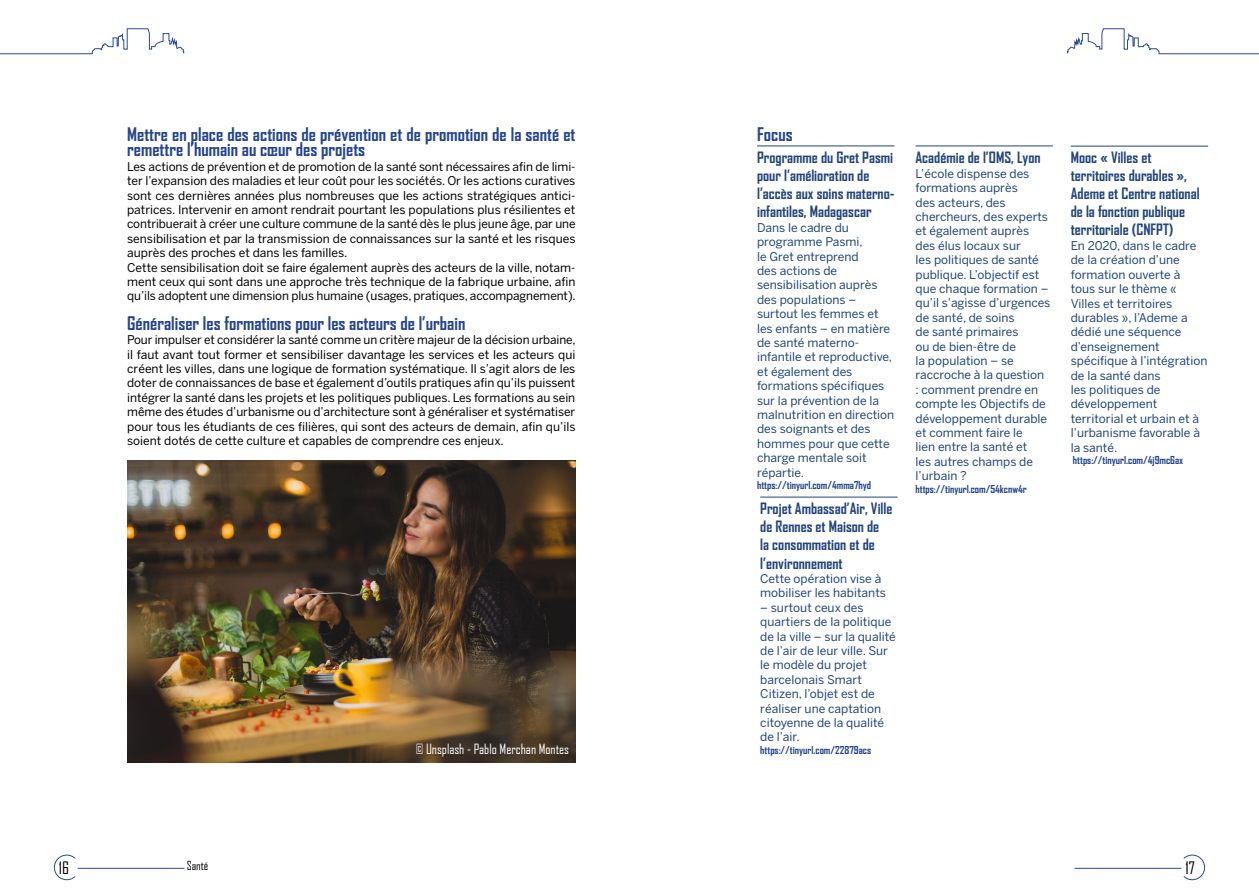
<style>
.page{position:relative;width:1259px;height:893px;background:#fff}
.page>*{position:absolute;margin:0;border:0;box-sizing:border-box;transform-origin:0 0}
.t1{font:700 18px/15px "Agency FB";color:#24448d}
.t2{font:16.5px "Agency FB";color:#000}
.t3{font:700 15px/18px "Agency FB";color:#224579}
.t4{font:13.5px "Agency FB";color:#fff}
.t5{font:12px/14.4px "Benton Sans";color:#000}
.t6{font:12px/14.4px "Benton Sans";color:#214579}
.t7{font:12px "Agency FB";color:#000}
.t8{font:700 10.5px "Agency FB";color:#24448d}
</style>
<div class="page">
<img style="left:128px;top:460px;width:448px;height:302px">
<hr style="left:915px;top:146px;width:138px;height:1px;background:#214579">
<hr style="left:1070px;top:146px;width:138px;height:1px;background:#214579">
<hr style="left:760px;top:497px;width:137px;height:1px;background:#214579">
<hr style="left:757px;top:146px;width:137px;height:1px;background:#214579">
<hr style="left:0;top:53px;width:92px;height:1px;background:#284a9a">
<svg style="left:92px;top:28px;width:92px;height:26px"></svg>
<svg style="left:54px;top:854px;width:22px;height:26px"></svg>
<hr style="left:78px;top:868px;width:106px;height:1px;background:#284a9a">
<svg style="left:1183px;top:854px;width:22px;height:26px"></svg>
<hr style="left:1074px;top:868px;width:107px;height:1px;background:#284a9a">
<hr style="left:1159px;top:53px;width:100px;height:1px;background:#284a9a">
<svg style="left:1067px;top:28px;width:92px;height:26px"></svg>
<h1 class="t1" style="left:127px;top:127px;width:450px">Mettre en place des actions de prévention et de promotion de la santé et remettre l’humain au cœur des projets</h1>
<p class="t5" style="left:127px;top:159px;width:450px">Les actions de prévention et de promotion de la santé sont nécessaires afin de limi&shy;ter l’expansion des maladies et leur coût pour les sociétés. Or les actions curatives sont ces dernières années plus nombreuses que les actions stratégiques antici&shy;patrices. Intervenir en amont rendrait pourtant les populations plus résilientes et contribuerait à créer une culture commune de la santé dès le plus jeune âge, par une sensibilisation et par la transmission de connaissances sur la santé et les risques auprès des proches et dans les familles.<br>Cette sensibilisation doit se faire également auprès des acteurs de la ville, notam&shy;ment ceux qui sont dans une approche très technique de la fabrique urbaine, afin qu’ils adoptent une dimension plus humaine (usages, pratiques, accompagnement).</p>
<h1 class="t1" style="left:127px;top:315px;width:340px">Généraliser les formations pour les acteurs de l’urbain</h1>
<p class="t5" style="left:127px;top:332px;width:450px;text-align:justify">Pour impulser et considérer la santé comme un critère majeur de la décision urbaine, il faut avant tout former et sensibiliser davantage les services et les acteurs qui créent les villes, dans une logique de formation systématique. Il s’agit alors de les doter de connaissances de base et également d’outils pratiques afin qu’ils puissent intégrer la santé dans les projets et les politiques publiques. Les formations au sein même des études d’urbanisme ou d’architecture sont à généraliser et systématiser pour tous les étudiants de ces filières, qui sont des acteurs de demain, afin qu’ils soient dotés de cette culture et capables de comprendre ces enjeux.</p>
<p class="t4" style="left:416px;top:741px;width:155px">© Unsplash - Pablo Merchan Montes</p>
<h1 class="t1" style="left:757px;top:127px;width:37px">Focus</h1>
<p class="t3" style="left:757px;top:148px;width:139px">Programme du Gret Pasmi pour l’amélioration de l’accès aux soins materno&shy;infantiles, Madagascar</p>
<p class="t6" style="left:757px;top:220px;width:139px">Dans le cadre du programme Pasmi,<br>le Gret entreprend<br>des actions de sensibilisation auprès des populations – surtout les femmes et les enfants – en matière de santé materno&shy;infantile et reproductive, et également des formations spécifiques sur la prévention de la malnutrition en direction des soignants et des hommes pour que cette charge mentale soit répartie.</p>
<p class="t8" style="left:757px;top:479px;width:116px">https://tinyurl.com/4mma7hyd</p>
<p class="t3" style="left:760px;top:499px;width:134px">Projet Ambassad’Air, Ville de Rennes et Maison de<br>la consommation et de l’environnement</p>
<p class="t6" style="left:760px;top:571px;width:127px">Cette opération vise à mobiliser les habitants</p>
<p class="t6" style="left:760px;top:600px;width:137px">– surtout ceux des quartiers de la politique de la ville – sur la qualité de l’air de leur ville. Sur le modèle du projet barcelonais Smart<br>Citizen, l’objet est de réaliser une captation citoyenne de la qualité de l’air.</p>
<p class="t8" style="left:760px;top:743px;width:112px">https://tinyurl.com/22879acs</p>
<p class="t3" style="left:915px;top:148px;width:127px">Académie de l’OMS, Lyon</p>
<p class="t6" style="left:915px;top:166px;width:136px">L’école dispense des formations auprès<br>des acteurs, des chercheurs, des experts et également auprès des élus locaux sur<br>les politiques de santé publique. L’objectif est que chaque formation – qu’il s’agisse d’urgences de santé, de soins<br>de santé primaires<br>ou de bien-être de<br>la population – se raccroche à la question : comment prendre en compte les Objectifs de développement durable et comment faire le<br>lien entre la santé et<br>les autres champs de l’urbain ?</p>
<p class="t8" style="left:915px;top:482px;width:113px">https://tinyurl.com/54kcnw4r</p>
<p class="t3" style="left:1070px;top:148px;width:130px">Mooc « Villes et territoires durables »,<br>Ademe et Centre national de la fonction publique territoriale (CNFPT)</p>
<p class="t6" style="left:1070px;top:238px;width:138px">En 2020, dans le cadre de la création d’une formation ouverte à tous sur le thème «<br>Villes et territoires durables », l’Ademe a dédié une séquence d’enseignement spécifique à l’intégration de la santé dans<br>les politiques de développement territorial et urbain et à l’urbanisme favorable à la santé.</p>
<p class="t8" style="left:1073px;top:454px;width:112px">https://tinyurl.com/4j9mc6ax</p>
<p class="t7" style="left:187px;top:858px;width:23px">Santé</p>
<h2 class="t2" style="left:59px;top:857px;width:12px">16</h2>
<h2 class="t2" style="left:1185px;top:857px;width:11px">17</h2>
</div>
